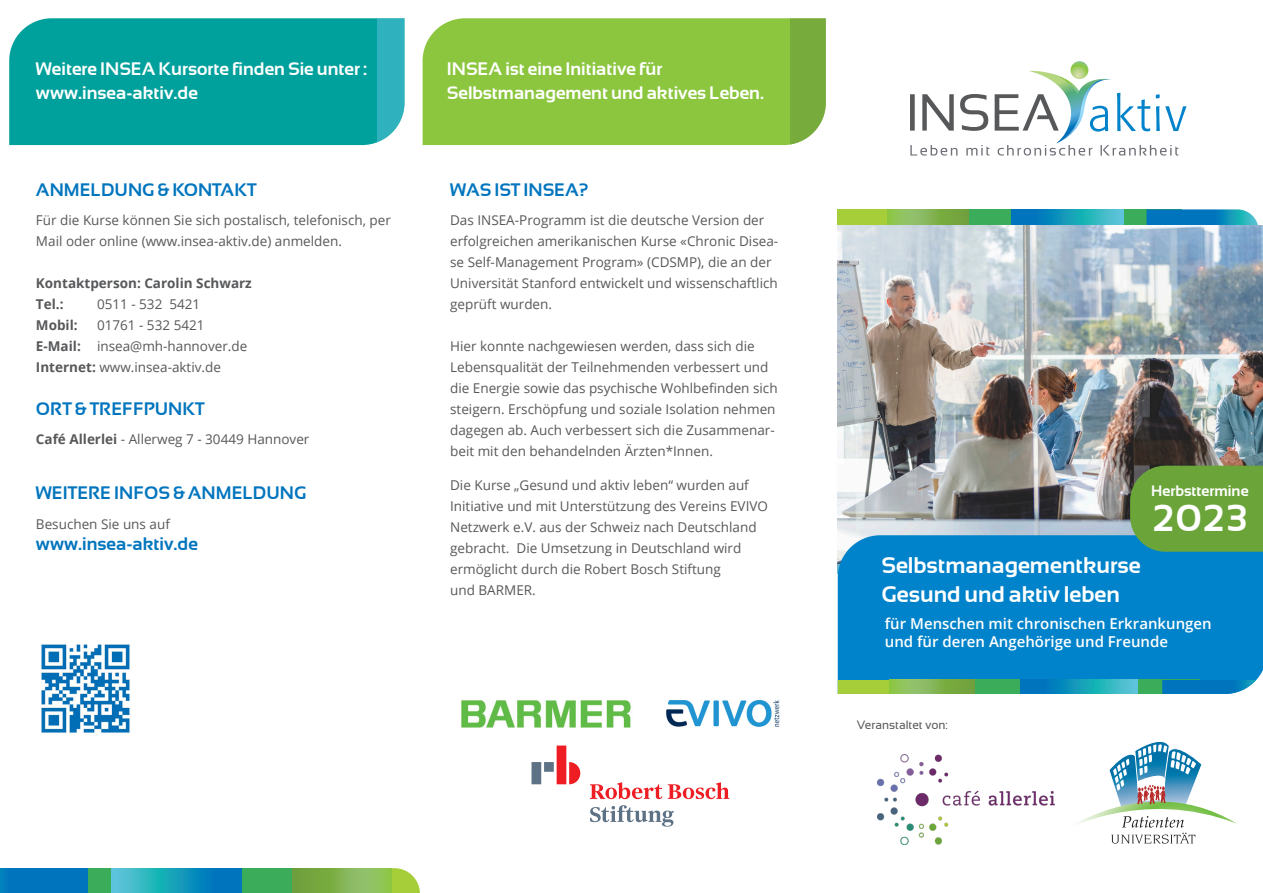
<style>
.page{position:relative;width:1263px;height:893px;background:#fff}
.page>*{position:absolute;margin:0;border:0;box-sizing:border-box;transform-origin:0 0}
.t1{font:700 37.5px "Sansation";color:#fff}
.t2{font:700 22.5px "Sansation";color:#fff}
.t3{font:700 18px/24px "Sansation";color:#fff}
.t4{font:700 18px "Sansation";color:#0075be}
.t5{font:600 15px/18px "Open Sans";color:#fff}
.t6{font:700 15px "Sansation";color:#fff}
.t7{font:13.5px/21px "Open Sans";color:#57585a}
.t8{font:700 13.5px/21px "Open Sans";color:#57585a}
.t9{font:12px "Sansation";color:#57585a}
.s1{font-weight:700}
</style>
<div class="page">
<div style="left:838px;top:209px;width:137px;height:119px;background:#a6ce39"></div>
<svg style="left:887px;top:209px;width:82px;height:16px"></svg>
<div style="left:969px;top:209px;width:213px;height:119px;background:#3aac5a"></div>
<svg style="left:1146px;top:209px;width:112px;height:16px;background:#198cc0"></svg>
<svg style="left:1012px;top:209px;width:111px;height:16px;background:#1b9bbf"></svg>
<img style="left:838px;top:225px;width:425px;height:310px">
<div style="left:9px;top:18px;width:368px;height:127px;background:#00a19c"></div>
<svg style="left:377px;top:18px;width:27px;height:125px;background:#41b8c2"></svg>
<div style="left:423px;top:18px;width:368px;height:127px;background:#8bc63e"></div>
<svg style="left:791px;top:18px;width:35px;height:127px;background:#83b34e"></svg>
<svg style="left:1070px;top:61px;width:18px;height:18px"></svg>
<svg style="left:910px;top:71px;width:276px;height:85px"></svg>
<div style="left:838px;top:535px;width:425px;height:146px;background:#0083ca"></div>
<div style="left:838px;top:680px;width:144px;height:14px;background:#a6ce39"></div>
<svg style="left:890px;top:680px;width:86px;height:14px"></svg>
<div style="left:976px;top:680px;width:223px;height:14px;background:#3aac5a"></div>
<svg style="left:1162px;top:680px;width:94px;height:14px"></svg>
<svg style="left:1020px;top:680px;width:118px;height:14px;background:#1b9bc0"></svg>
<img style="left:41px;top:644px;width:89px;height:89px">
<svg style="left:391px;top:868px;width:29px;height:25px"></svg>
<svg style="left:291px;top:868px;width:100px;height:25px;background:#81b34f"></svg>
<div style="left:43px;top:868px;width:248px;height:25px;background:#3aac5a"></div>
<div style="left:0;top:868px;width:87px;height:25px;background:#0075be"></div>
<svg style="left:112px;top:868px;width:130px;height:25px;background:#1c9cc0"></svg>
<div style="left:1130px;top:466px;width:133px;height:86px;background:#6ba53a"></div>
<img style="left:461px;top:701px;width:170px;height:27px">
<svg style="left:531px;top:745px;width:49px;height:39px"></svg>
<svg style="left:590px;top:782px;width:72px;height:17px"></svg>
<svg style="left:668px;top:782px;width:61px;height:17px"></svg>
<svg style="left:590px;top:805px;width:83px;height:22px"></svg>
<img style="left:666px;top:700px;width:114px;height:27px">
<img style="left:877px;top:755px;width:178px;height:90px">
<svg style="left:1076px;top:741px;width:161px;height:103px"></svg>
<p class="t3" style="left:36px;top:57px;width:333px">Weitere INSEA Kursorte finden Sie unter : www.insea-aktiv.de</p>
<p class="t3" style="left:447px;top:57px;width:319px">INSEA ist eine Initiative für<br>Selbstmanagement und aktives Leben.</p>
<p class="t4" style="left:36px;top:179px;width:222px">ANMELDUNG &amp; KONTAKT</p>
<p class="t7" style="left:36px;top:210px;width:356px">Für die Kurse können Sie sich postalisch, telefonisch, per<br>Mail oder online (www.insea-aktiv.de) anmelden.</p>
<p class="t8" style="left:36px;top:273px;width:217px">Kontaktperson: Carolin Schwarz<br>Tel.:</p>
<p class="t7" style="left:97px;top:294px;width:105px">0511 - 532 5421</p>
<p class="t8" style="left:36px;top:315px;width:43px">Mobil:</p>
<p class="t7" style="left:97px;top:315px;width:109px">01761 - 532 5421</p>
<p class="t7" style="left:36px;top:336px;width:213px"><span class="s1">E-Mail:</span> insea@mh-hannover.de</p>
<p class="t7" style="left:36px;top:357px;width:187px"><span class="s1">Internet:</span> www.insea-aktiv.de</p>
<p class="t4" style="left:36px;top:398px;width:170px">ORT &amp; TREFFPUNKT</p>
<p class="t7" style="left:36px;top:428px;width:275px"><span class="s1">Café Allerlei</span> - Allerweg 7 - 30449 Hannover</p>
<p class="t4" style="left:36px;top:482px;width:272px">WEITERE INFOS &amp; ANMELDUNG</p>
<p class="t7" style="left:36px;top:513px;width:135px">Besuchen Sie uns auf</p>
<p class="t4" style="left:36px;top:533px;width:163px">www.insea-aktiv.de</p>
<p class="t4" style="left:450px;top:179px;width:140px">WAS IST INSEA?</p>
<p class="t7" style="left:450px;top:210px;width:330px">Das INSEA-Programm ist die deutsche Version der erfolgreichen amerikanischen Kurse «Chronic Disea&shy;se Self-Management Program» (CDSMP), die an der Universität Stanford entwickelt und wissenschaftlich geprüft wurden.</p>
<p class="t7" style="left:450px;top:336px;width:329px">Hier konnte nachgewiesen werden, dass sich die Lebensqualität der Teilnehmenden verbessert und die Energie sowie das psychische Wohlbefinden sich steigern. Erschöpfung und soziale Isolation nehmen dagegen ab. Auch verbessert sich die Zusammenar&shy;beit mit den behandelnden Ärzten*Innen.</p>
<p class="t7" style="left:450px;top:474px;width:319px">Die Kurse „Gesund und aktiv leben“ wurden auf Initiative und mit Unterstützung des Vereins EVIVO Netzwerk e.V. aus der Schweiz nach Deutschland gebracht. Die Umsetzung in Deutschland wird ermöglicht durch die Robert Bosch Stiftung<br>und BARMER.</p>
<p class="t2" style="left:882px;top:553px;width:261px">Selbstmanagementkurse</p>
<p class="t2" style="left:882px;top:581px;width:240px">Gesund und aktiv leben</p>
<p class="t6" style="left:1151px;top:482px;width:99px">Herbsttermine</p>
<p class="t1" style="left:1152px;top:497px;width:96px">2023</p>
<p class="t5" style="left:885px;top:615px;width:328px">für Menschen mit chronischen Erkrankungen und für deren Angehörige und Freunde</p>
<p class="t9" style="left:857px;top:718px;width:92px">Veranstaltet von:</p>
</div>
